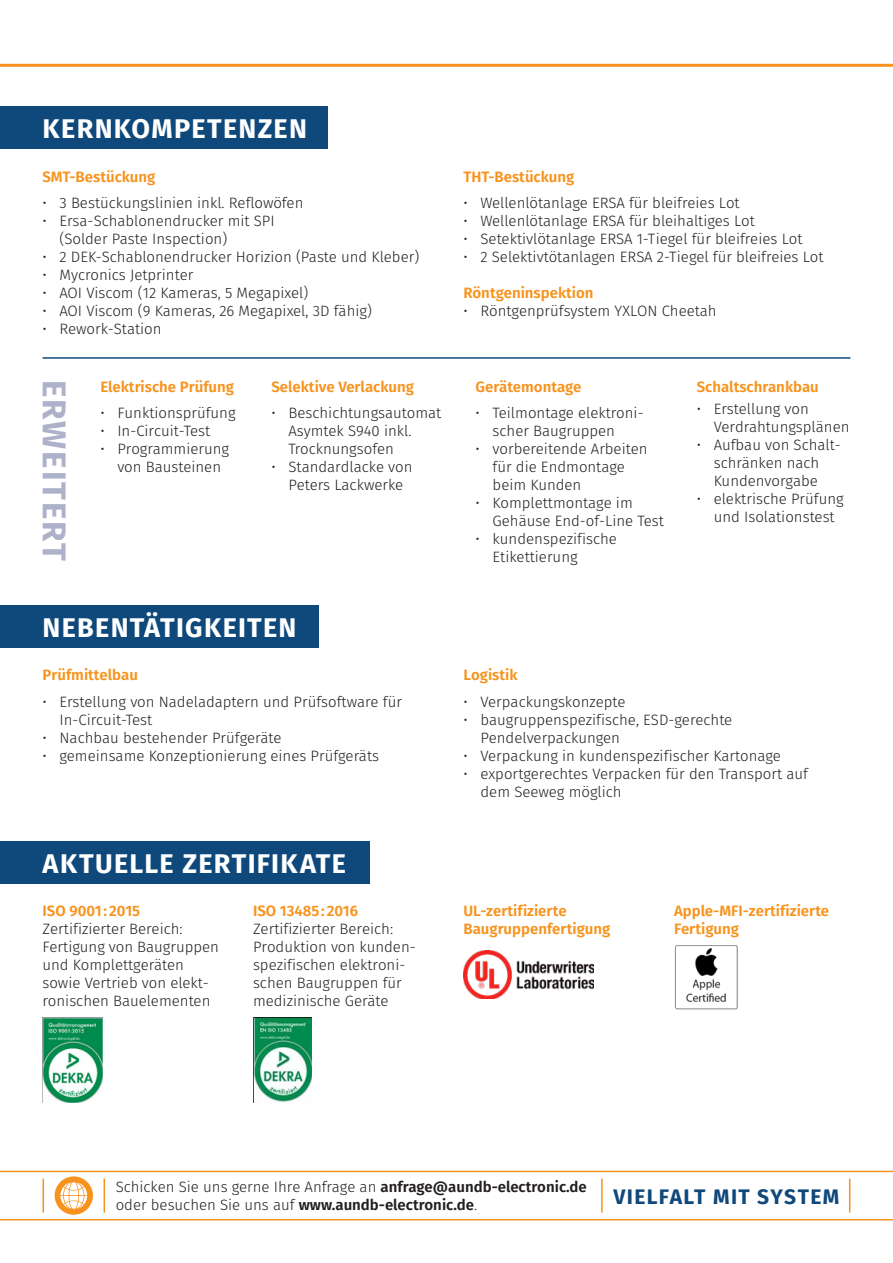
<style>
.page{position:relative;width:893px;height:1263px;background:#fff}
.page>*{position:absolute;margin:0;border:0;box-sizing:border-box;transform-origin:0 0}
.t1{font:700 33px "Fira Sans";letter-spacing:.055em;color:#adb1c9}
.t2{font:700 27px "Fira Sans";letter-spacing:.045em;color:#fff}
.t3{font:700 21px "Fira Sans";letter-spacing:.065em;color:#0f487b}
.t4{font:300 15px/18px "Fira Sans";color:#231f20}
.t5{font:600 15px/18px "Fira Sans";color:#f7931d}
.s1{font-weight:600;color:#f7931d}
.s2{font-weight:600}
</style>
<div class="page">
<hr style="left:0;top:1171px;width:893px;height:1px;background:#f7931d">
<hr style="left:0;top:1219px;width:893px;height:1px;background:#f7931d">
<hr style="left:601px;top:1178px;width:2px;height:34px;background:#f7931d">
<hr style="left:849px;top:1178px;width:1px;height:34px;background:#f7931d">
<hr style="left:104px;top:1178px;width:1px;height:34px;background:#f7931d">
<hr style="left:43px;top:1178px;width:1px;height:34px;background:#f7931d">
<div style="left:55px;top:1176px;width:38px;height:39px;background:#f7931d;border-radius:50%"></div>
<svg style="left:60px;top:1182px;width:27px;height:27px"></svg>
<div style="left:0;top:605px;width:319px;height:42px;background:#0f487b"></div>
<img style="left:43px;top:1018px;width:59px;height:85px">
<img style="left:253px;top:1018px;width:59px;height:85px">
<img style="left:463px;top:950px;width:131px;height:48px">
<img style="left:674px;top:946px;width:64px;height:64px">
<div style="left:0;top:841px;width:370px;height:42px;background:#0f487b"></div>
<hr style="left:43px;top:357px;width:807px;height:2px;background:#0f487b">
<div style="left:0;top:106px;width:327px;height:43px;background:#0f487b"></div>
<hr style="left:0;top:64px;width:893px;height:3px;background:#f7931d">
<p class="t2" style="left:43px;top:106px;width:266px">KERNKOMPETENZEN</p>
<p class="t5" style="left:43px;top:167px;width:114px">SMT-Bestückung</p>
<p class="t4" style="left:43px;top:194px;width:262px">• 3 Bestückungslinien inkl. Reflowöfen</p>
<p class="t4" style="left:60px;top:212px;width:217px;text-indent:-17px">• Ersa-Schablonendrucker mit SPI (Solder Paste Inspection)</p>
<p class="t4" style="left:43px;top:248px;width:378px">• 2 DEK-Schablonendrucker Horizion (Paste und Kleber)</p>
<p class="t4" style="left:43px;top:266px;width:152px">• Mycronics Jetprinter</p>
<p class="t4" style="left:43px;top:284px;width:267px">• AOI Viscom (12 Kameras, 5 Megapixel)</p>
<p class="t4" style="left:43px;top:302px;width:331px">• AOI Viscom (9 Kameras, 26 Megapixel, 3D fähig)</p>
<p class="t4" style="left:43px;top:320px;width:121px">• Rework-Station</p>
<p class="t1" style="left:82px;top:380px;width:182px;rotate:90deg">ERWEITERT</p>
<p class="t5" style="left:100px;top:377px;width:135px">Elektrische Prüfung</p>
<p class="t4" style="left:100px;top:404px;width:137px">• Funktionsprüfung</p>
<p class="t4" style="left:100px;top:422px;width:111px">• In-Circuit-Test</p>
<p class="t4" style="left:117px;top:440px;width:113px;text-indent:-17px">• Programmierung von Bausteinen</p>
<p class="t5" style="left:271px;top:377px;width:144px">Selektive Verlackung</p>
<p class="t4" style="left:288px;top:404px;width:154px;text-indent:-17px">• Beschichtungsautomat<br>Asymtek S940 inkl.<br>Trocknungsofen</p>
<p class="t4" style="left:271px;top:458px;width:143px;text-align:center">• Standardlacke von<br>Peters Lackwerke</p>
<p class="t2" style="left:43px;top:604px;width:255px">NEBENTÄTIGKEITEN</p>
<p class="t5" style="left:43px;top:665px;width:97px">Prüfmittelbau</p>
<p class="t4" style="left:60px;top:692px;width:344px;text-indent:-17px">• Erstellung von Nadeladaptern und Prüfsoftware für<br>In-Circuit-Test</p>
<p class="t4" style="left:43px;top:728px;width:241px">• Nachbau bestehender Prüfgeräte</p>
<p class="t4" style="left:43px;top:746px;width:338px">• gemeinsame Konzeptionierung eines Prüfgeräts</p>
<p class="t2" style="left:43px;top:840px;width:305px">AKTUELLE ZERTIFIKATE</p>
<p class="t5" style="left:463px;top:167px;width:112px">THT-Bestückung</p>
<p class="t4" style="left:463px;top:194px;width:278px">• Wellenlötanlage ERSA für bleifreies Lot</p>
<p class="t4" style="left:463px;top:212px;width:293px">• Wellenlötanlage ERSA für bleihaltiges Lot</p>
<p class="t4" style="left:463px;top:230px;width:340px">• Setektivlötanlage ERSA 1-Tiegel für bleifreies Lot</p>
<p class="t4" style="left:463px;top:248px;width:362px">• 2 Selektivtötanlagen ERSA 2-Tiegel für bleifreies Lot</p>
<p class="t5" style="left:463px;top:283px;width:132px">Röntgeninspektion</p>
<p class="t4" style="left:463px;top:302px;width:255px">• Röntgenprüfsystem YXLON Cheetah</p>
<p class="t5" style="left:476px;top:377px;width:107px">Gerätemontage</p>
<p class="t4" style="left:493px;top:404px;width:153px;text-indent:-17px">• Teilmontage elektroni&shy;scher Baugruppen</p>
<p class="t4" style="left:493px;top:440px;width:156px;text-indent:-17px">• vorbereitende Arbeiten für die Endmontage beim Kunden</p>
<p class="t4" style="left:493px;top:494px;width:173px;text-indent:-17px">• Komplettmontage im<br>Gehäuse End-of-Line Test</p>
<p class="t4" style="left:493px;top:530px;width:126px;text-indent:-17px">• kundenspezifische<br>Etikettierung</p>
<p class="t5" style="left:697px;top:377px;width:124px">Schaltschrankbau</p>
<p class="t4" style="left:714px;top:400px;width:137px;text-indent:-17px">• Erstellung von<br>Verdrahtungsplänen</p>
<p class="t4" style="left:697px;top:436px;width:146px;text-align:center">• Aufbau von Schalt&shy;schränken nach<br>Kundenvorgabe</p>
<p class="t4" style="left:697px;top:490px;width:148px;text-align:center">• elektrische Prüfung und Isolationstest</p>
<p class="t5" style="left:463px;top:665px;width:56px">Logistik</p>
<p class="t4" style="left:463px;top:692px;width:164px">• Verpackungskonzepte</p>
<p class="t4" style="left:480px;top:710px;width:253px;text-indent:-17px">• baugruppenspezifische, ESD-gerechte<br>Pendelverpackungen</p>
<p class="t4" style="left:463px;top:746px;width:319px">• Verpackung in kundenspezifischer Kartonage</p>
<p class="t4" style="left:480px;top:764px;width:329px;text-indent:-17px">• exportgerechtes Verpacken für den Transport auf dem Seeweg möglich</p>
<p class="t4" style="left:43px;top:902px;width:178px"><span class="s1">ISO 9001 :2015<br></span>Zertifizierter Bereich:<br>Fertigung von Baugruppen und Komplettgeräten sowie Vertrieb von elekt&shy;ronischen Bauelementen</p>
<p class="t4" style="left:253px;top:902px;width:164px"><span class="s1">ISO 13485:2016<br></span>Zertifizierter Bereich:<br>Produktion von kunden&shy;spezifischen elektroni&shy;schen Baugruppen für medizinische Geräte</p>
<p class="t5" style="left:463px;top:901px;width:148px">UL-zertifizierte<br>Baugruppenfertigung</p>
<p class="t5" style="left:674px;top:901px;width:157px">Apple-MFI-zertifizierte<br>Fertigung</p>
<p class="t4" style="left:116px;top:1178px;width:473px">Schicken Sie uns gerne Ihre Anfrage an <span class="s2">anfrage@aundb-electronic.de </span>oder besuchen Sie uns auf <span class="s2">www.aundb-electronic.de</span>.</p>
<p class="t3" style="left:613px;top:1179px;width:228px">VIELFALT MIT SYSTEM</p>
</div>
